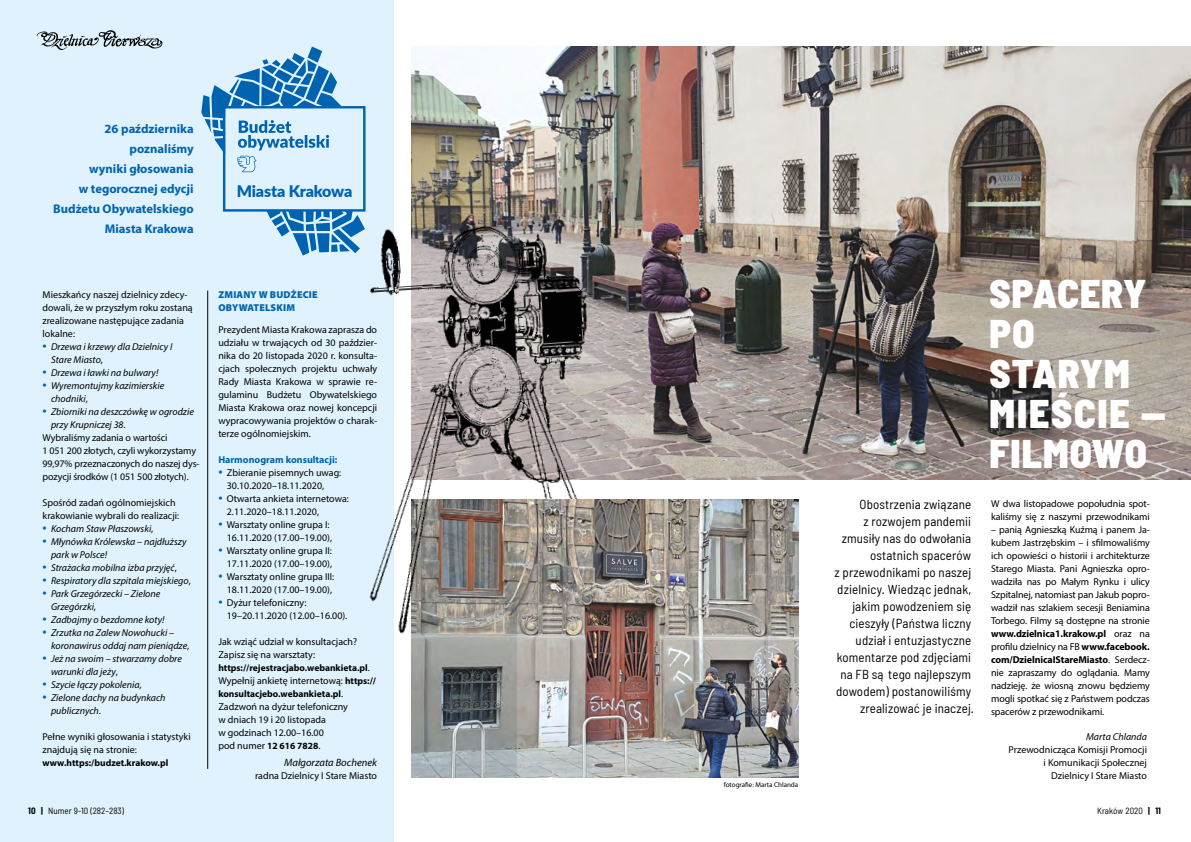
<style>
.page{position:relative;width:1191px;height:842px;background:#fff}
.page>*{position:absolute;margin:0;border:0;box-sizing:border-box;transform-origin:0 0}
.t1{font:900 semi-condensed 40px/40px "Barlow";letter-spacing:.025em;color:#fff}
.t2{font:900 16px "Lato";letter-spacing:-.01em;color:#0063af}
.t3{font:semi-condensed 13px/17px "Barlow";letter-spacing:.01em;color:#000;text-align:right}
.t4{font:700 12.6px/20px "Myriad Pro";color:#0063af;text-align:right}
.t5{font:italic 10.6px "Myriad Pro";color:#000}
.t6{font:10px/13px "Myriad Pro";color:#000}
.t7{font:italic 10px/13px "Myriad Pro";color:#000}
.t8{font:900 10px/13px "Myriad Pro";letter-spacing:.02em;color:#0063af}
.t9{font:700 10px "Myriad Pro";color:#0063af}
.t10{font:700 9.5px "Myriad Pro";color:#000}
.t11{font:semi-condensed 9px "Barlow";color:#000}
.t12{font:7px "Myriad Pro";color:#000}
.s1{font-style:normal;font-size:15px;color:#0063af}
.s2{font-style:normal}
.s3{font-size:15px;color:#0063af}
.s4{font-weight:400;font-size:10px}
.s5{font-weight:700;font-size:9.5px}
.s6{font-weight:700}
</style>
<div class="page">
<img style="left:411px;top:656px;width:106px;height:121px">
<img style="left:412px;top:47px;width:779px;height:433px">
<img style="left:394px;top:183px;width:269px;height:473px">
<div style="left:0;top:0;width:394px;height:842px;background:#dff2fd"></div>
<svg style="left:201px;top:47px;width:164px;height:209px"></svg>
<hr style="left:207px;top:291px;width:1px;height:478px;background:#000">
<img style="left:517px;top:500px;width:281px;height:277px">
<svg style="left:37px;top:30px;width:125px;height:20px"></svg>
<p class="t4" style="left:53px;top:118px;width:142px">26 października poznaliśmy<br>wyniki głosowania<br>w tegorocznej edycji<br>Budżetu Obywatelskiego<br>Miasta Krakowa</p>
<h2 class="t2" style="left:237px;top:179px;width:117px">Miasta Krakowa</h2>
<p class="t6" style="left:43px;top:288px;width:152px">Mieszkańcy naszej dzielnicy zdecy&shy;dowali, że w przyszłym roku zostaną zrealizowane następujące zadania lokalne:</p>
<p class="t7" style="left:51px;top:340px;width:123px;text-indent:-8px"><span class="s1">•</span> Drzewa i krzewy dla Dzielnicy I<br>Stare Miasto<span class="s2">,</span></p>
<p class="t7" style="left:43px;top:366px;width:117px"><span class="s1">•</span> Drzewa i ławki na bulwary!</p>
<p class="t7" style="left:51px;top:379px;width:115px;text-indent:-8px"><span class="s1">•</span> Wyremontujmy kazimierskie chodniki<span class="s2">,</span></p>
<p class="t7" style="left:43px;top:405px;width:153px"><span class="s1">•</span> Zbiorniki na deszczówkę w ogrodzie</p>
<p class="t7" style="left:51px;top:418px;width:76px">przy Krupniczej 38<span class="s2">.</span></p>
<p class="t6" style="left:43px;top:431px;width:126px">Wybraliśmy zadania o wartości</p>
<p class="t6" style="left:43px;top:444px;width:155px">1 051 200 złotych, czyli wykorzystamy</p>
<p class="t6" style="left:43px;top:457px;width:159px">99,97% przeznaczonych do naszej dys-</p>
<p class="t6" style="left:43px;top:470px;width:148px">pozycji środków (1 051 500 złotych).</p>
<p class="t6" style="left:43px;top:496px;width:138px">Spośród zadań ogólnomiejskich krakowianie wybrali do realizacji:</p>
<p class="t7" style="left:43px;top:522px;width:112px"><span class="s1">•</span> Kocham Staw Płaszowski<span class="s2">,</span></p>
<p class="t7" style="left:51px;top:535px;width:137px;text-indent:-8px"><span class="s1">•</span> Młynówka Królewska – najdłuższy park w Polsce!</p>
<p class="t7" style="left:43px;top:561px;width:136px"><span class="s1">•</span> Strażacka mobilna izba przyjęć<span class="s2">,</span></p>
<p class="t7" style="left:43px;top:574px;width:150px"><span class="s1">•</span> Respiratory dla szpitala miejskiego<span class="s2">,</span></p>
<p class="t7" style="left:51px;top:587px;width:111px;text-indent:-8px"><span class="s1">•</span> Park Grzegórzecki – Zielone<br>Grzegórzki<span class="s2">,</span></p>
<p class="t7" style="left:43px;top:613px;width:123px"><span class="s1">•</span> Zadbajmy o bezdomne koty!</p>
<p class="t7" style="left:51px;top:626px;width:140px;text-indent:-8px"><span class="s1">•</span> Zrzutka na Zalew Nowohucki – koronawirus oddaj nam pieniądze<span class="s2">,</span></p>
<p class="t7" style="left:51px;top:652px;width:132px;text-indent:-8px"><span class="s1">•</span> Jeż na swoim – stwarzamy dobre warunki dla jeży<span class="s2">,</span></p>
<p class="t7" style="left:43px;top:678px;width:101px"><span class="s1">•</span> Szycie łączy pokolenia<span class="s2">,</span></p>
<p class="t7" style="left:51px;top:691px;width:116px;text-indent:-8px"><span class="s1">•</span> Zielone dachy na budynkach publicznych<span class="s2">.</span></p>
<p class="t6" style="left:43px;top:730px;width:150px">Pełne wyniki głosowania i statystyki znajdują się na stronie:</p>
<p class="t10" style="left:43px;top:757px;width:127px">www.https:/budzet.krakow.pl</p>
<p class="t8" style="left:218px;top:289px;width:101px">ZMIANY W BUDŻECI E<br>OBYWATELSKIM</p>
<p class="t6" style="left:218px;top:323px;width:160px;text-align:justify">Prezydent Miasta Krakowa zaprasza do udziału w trwających od 30 paździer&shy;nika do 20 listopada 2020 r. konsulta&shy;cjach społecznych projektu uchwały Rady Miasta Krakowa w sprawie re&shy;gulaminu Budżetu Obywatelskiego Miasta Krakowa oraz nowej koncepcji wypracowywania projektów o charak&shy;terze ogólnomiejskim.</p>
<p class="t9" style="left:218px;top:453px;width:120px">Harmonogram konsultacji:</p>
<p class="t6" style="left:227px;top:466px;width:116px;text-indent:-8px"><span class="s3">•</span> Zbieranie pisemnych uwag:<br>30.10.2020–18.11.2020,</p>
<p class="t6" style="left:227px;top:492px;width:124px;text-indent:-8px"><span class="s3">•</span> Otwarta ankieta internetowa:<br>2.11.2020–18.11.2020,</p>
<p class="t6" style="left:218px;top:518px;width:115px;text-align:right"><span class="s3">•</span> Warsztaty online grupa I:<br>16.11.2020 (17.00–19.00),</p>
<p class="t6" style="left:218px;top:544px;width:115px;text-align:right"><span class="s3">•</span> Warsztaty online grupa II:<br>17.11.2020 (17.00–19.00),</p>
<p class="t6" style="left:218px;top:570px;width:117px;text-align:right"><span class="s3">•</span> Warsztaty online grupa III:<br>18.11.2020 (17.00–19.00),</p>
<p class="t6" style="left:227px;top:596px;width:122px;text-indent:-8px"><span class="s3">•</span> Dyżur telefoniczny:<br>19–20.11.2020 (12.00–16.00).</p>
<p class="t6" style="left:218px;top:635px;width:140px">Jak wziąć udział w konsultacjach?<br>Zapisz się na warsztaty:</p>
<p class="t10" style="left:218px;top:661px;width:153px">https://rejestracjabo.webankieta.pl<span class="s4">.</span></p>
<p class="t6" style="left:218px;top:674px;width:159px">Wypełnij ankietę internetową: <span class="s5">https://</span></p>
<p class="t10" style="left:218px;top:687px;width:126px">konsultacjebo.webankieta.pl<span class="s4">.</span></p>
<p class="t6" style="left:218px;top:700px;width:131px">Zadzwoń na dyżur telefoniczny w dniach 19 i 20 listopada<br>w godzinach 12.00–16.00<br>pod numer <span class="s5">12 616 7828</span>.</p>
<p class="t5" style="left:284px;top:755px;width:94px">Małgorzata Bochenek</p>
<p class="t6" style="left:255px;top:768px;width:124px">radna Dzielnicy I Stare Miasto</p>
<p class="t12" style="left:724px;top:780px;width:76px">fotografie: Marta Chlanda</p>
<h1 class="t1" style="left:989px;top:273px;width:177px">SPACERY<br>PO<br>STARYM<br>MIEŚCIE —<br>FILMOWO</h1>
<p class="t3" style="left:834px;top:495px;width:141px">Obostrzenia związane<br>z rozwojem pandemii zmusiły nas do odwołania ostatnich spacerów<br>z przewodnikami po naszej dzielnicy. Wiedząc jednak, jakim powodzeniem się cieszyły (Państwa liczny udział i entuzjastyczne komentarze pod zdjęciami na FB są tego najlepszym dowodem) postanowiliśmy zrealizować je inaczej.</p>
<p class="t6" style="left:991px;top:497px;width:160px">W dwa listopadowe popołudnia spot&shy;kaliśmy się z naszymi przewodnikami</p>
<p class="t6" style="left:991px;top:523px;width:160px;text-align:justify">– panią Agnieszką Kuźmą i panem Ja&shy;kubem Jastrzębskim – i sfilmowaliśmy ich opowieści o historii i architekturze Starego Miasta. Pani Agnieszka opro&shy;wadziła nas po Małym Rynku i ulicy Szpitalnej, natomiast pan Jakub popro&shy;wadził nas szlakiem secesji Beniamina Torbego. Filmy są dostępne na stronie <span class="s6">www.dzielnica1.krakow.pl</span> oraz na profilu dzielnicy na FB <span class="s6">www.facebook. com/DzielnicaIStareMiasto</span>. Serdecz&shy;nie zapraszamy do oglądania. Mamy nadzieję. że wiosną znowu będziemy mogli spotkać się z Państwem podczas spacerów z przewodnikami.</p>
<p class="t7" style="left:1086px;top:730px;width:62px">Marta Chlanda</p>
<p class="t6" style="left:1008px;top:743px;width:140px;text-align:right">Przewodnicząca Komisji Promocji i Komunikacji Społecznej<br>Dzielnicy I Stare Miasto</p>
<p class="t11" style="left:28px;top:805px;width:97px"><span class="s6">10 |</span> Numer 9-10 (282–283)</p>
<p class="t11" style="left:1097px;top:805px;width:65px">Kraków 2020 <span class="s6">| 11</span></p>
</div>
